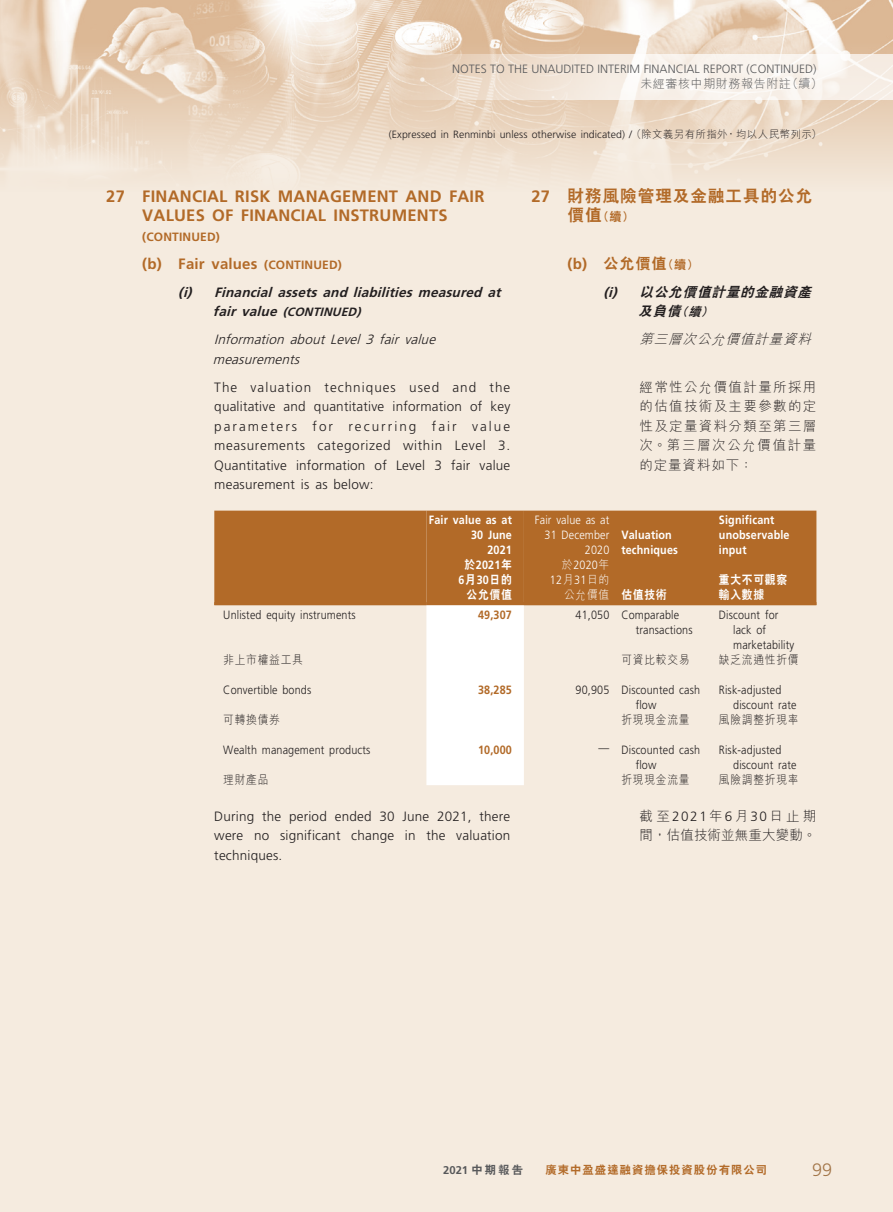
<style>
.page{position:relative;width:893px;height:1212px;background:#f5ebdf}
.page>*{position:absolute;margin:0;border:0;box-sizing:border-box;transform-origin:0 0}
.t1{font:300 18px "Frutiger LT Std";color:#a37649}
._03_H1{font:700 16.5px/19.5px "Frutiger LT Std";letter-spacing:.015em;color:#b26a28;text-align:center}
._03_H1-2{font:800 16.5px "C Hei 2 HK";letter-spacing:.065em;color:#b26a28}
._04___H2{font:700 15px "Frutiger LT Std";letter-spacing:.015em;color:#b26a28}
._04___H2-2{font:800 15px "C Hei 2 HK";color:#b26a28}
._14_______P6{font:300 13.5px/19.5px "Frutiger LT Std";letter-spacing:.015em;color:#231f20;text-align:justify}
._14_______P6-2{font:300 13.5px/19.5px "M Hei HK";letter-spacing:.1em;color:#231f20;text-align:justify}
._06_______H4{font:italic 300 13.5px/19.5px "Frutiger LT Std";color:#231f20}
._05_____H3{font:italic 700 13.5px "Frutiger LT Std";color:#231f20}
._14_______P6-3{font:300 13.5px/19.5px "M Hei HK";letter-spacing:.01em;color:#231f20}
._05_____H3-2{font:italic 800 13.5px/19.5px "C Hei 2 HK";color:#231f20}
._06_______H4-2{font:italic 300 13.5px "M Hei HK";color:#231f20}
._15_Table_Stub{font:300 12px/15px "Frutiger LT Std";letter-spacing:.015em;color:#231f20;scale:.9 1}
._15_Table_Stub-2{font:300 12px "M Hei HK";letter-spacing:.065em;color:#231f20;scale:.9 1}
.t2{font:300 12px "Frutiger LT Std";color:#57585a}
._11_P0{font:700 12px/15px "Frutiger LT Std";letter-spacing:.015em;color:#fff;scale:.9 1}
._01_Body_Text{font:300 12px/15px "Frutiger LT Std";letter-spacing:.015em;color:#fff;text-align:right;scale:.9 1}
._01_Body_Text-2{font:700 12px/15px "Frutiger LT Std";letter-spacing:.015em;color:#fff;text-align:right;scale:.9 1}
._05_____H3-3{font:italic 700 12px "Frutiger LT Std";color:#231f20}
._01_Body_Text-3{font:700 12px "Frutiger LT Std";letter-spacing:.015em;color:#b26a28;scale:.9 1}
._01_Body_Text-4{font:300 12px/15px "M Hei HK";color:#fff;text-align:right;scale:.9 1}
._01_Body_Text-5{font:800 12px/15px "C Hei 2 HK";color:#fff;text-align:right;scale:.9 1}
.t3{font:300 12px "M Hei HK";letter-spacing:.05em;color:#57585a}
._11_P0-2{font:800 12px/15px "C Hei 2 HK";letter-spacing:.065em;color:#fff;scale:.9 1}
._01_Body_Text-6{font:300 12px "Frutiger LT Std";letter-spacing:.015em;color:#231f20;scale:.9 1}
._03_H1-3{font:700 12px "Frutiger LT Std";letter-spacing:.015em;color:#b26a28}
._03_H1-4{font:800 12px "C Hei 2 HK";color:#b26a28}
.t4{font:800 11.25px "C Hei 2 HK";letter-spacing:.1em;color:#b26a28}
.t5{font:700 11.25px "Frutiger LT Std";color:#57585a}
.t6{font:300 10.5px "Frutiger LT Std";letter-spacing:.005em;color:#231f20}
.s1{font-family:"M Hei HK"}
.s2{font-family:"Frutiger LT Std";font-weight:700}
.s3{font-size:16.5px}
.s4{font-size:12px}
.s5{font-size:13.5px}
.s6{font-family:"Frutiger LT Std"}
.s7{font-family:"C Hei 2 HK";font-weight:800}
</style>
<div class="page">
<img style="left:0;top:0;width:893px;height:174px">
<svg style="left:359px;top:54px;width:534px;height:45px"></svg>
<div style="left:214px;top:511px;width:602px;height:91px;background:#b26a28"></div>
<svg style="left:426px;top:511px;width:98px;height:274px;background:#e5ccb6"></svg>
<hr style="left:214px;top:602px;width:212px;height:3px;background:#b26a28">
<hr style="left:426px;top:602px;width:98px;height:3px;background:#b26a28">
<hr style="left:524px;top:602px;width:97px;height:3px;background:#b26a28">
<hr style="left:621px;top:602px;width:98px;height:3px;background:#b26a28">
<hr style="left:719px;top:602px;width:97px;height:3px;background:#b26a28">
<p class="t2" style="left:452px;top:62px;width:366px">NOTES TO THE UNAUDITED INTERIM FINANCIAL REPORT (CONTINUED)</p>
<p class="t3" style="left:640px;top:75px;width:184px">未經審核中期財務報告附註（續）</p>
<p class="t6" style="left:389px;top:128px;width:434px">(Expressed in Renminbi unless otherwise indicated) / <span class="s1">（除文義另有所指外，均以人民幣列示）</span></p>
<p class="_03_H1-2" style="left:531px;top:185px;width:282px"><span class="s2">27</span> 財務風險管理及金融工具的公允</p>
<p class="_03_H1-4" style="left:567px;top:209px;width:68px"><span class="s3">價值</span>（續）</p>
<p class="_04___H2-2" style="left:567px;top:253px;width:132px"><span class="s2">(b)</span> 公允價值<span class="s4">（續）</span></p>
<p class="_05_____H3-2" style="left:638px;top:282px;width:179px;text-indent:-35px"><span class="s2">(i)</span> 以公允價值計量的金融資產及負債<span class="s4">（續）</span></p>
<p class="_06_______H4-2" style="left:639px;top:330px;width:178px">第三層次公允價值計量資料</p>
<p class="_14_______P6-2" style="left:639px;top:377px;width:178px">經常性公允價值計量所採用的估值技術及主要參數的定性及定量資料分類至第三層次。第三層次公允價值計量的定量資料如下：</p>
<p class="_03_H1" style="left:106px;top:186px;width:380px">27 FINANCIAL RISK MANAGEMENT AND FAIR<br>VALUES OF FINANCIAL INSTRUMENTS</p>
<p class="_03_H1-3" style="left:142px;top:230px;width:79px">(CONTINUED)</p>
<p class="_04___H2" style="left:142px;top:255px;width:201px">(b) Fair values <span class="s4">(CONTINUED)</span></p>
<p class="_05_____H3" style="left:178px;top:284px;width:328px">(i) Financial assets and liabilities measured at</p>
<p class="_05_____H3-3" style="left:213px;top:305px;width:153px"><span class="s5">fair value</span> (CONTINUED)</p>
<p class="_06_______H4" style="left:213px;top:330px;width:228px">Information about Level 3 fair value measurements</p>
<p class="_14_______P6" style="left:214px;top:378px;width:298px">The valuation techniques used and the qualitative and quantitative information of key parameters for recurring fair value measurements categorized within Level 3.<br>Quantitative information of Level 3 fair value measurement is as below:</p>
<p class="_01_Body_Text-2" style="left:429px;top:512px;width:94px">Fair value as at<br>30 June<br>2021</p>
<p class="_01_Body_Text" style="left:535px;top:513px;width:84px">Fair value as at<br>31 December<br>2020</p>
<p class="_11_P0" style="left:719px;top:512px;width:80px">Significant unobservable input</p>
<p class="_11_P0" style="left:621px;top:527px;width:64px">Valuation techniques</p>
<p class="_01_Body_Text-5" style="left:459px;top:557px;width:61px">於<span class="s2">2021</span>年<br><span class="s2">6</span>月<span class="s2">30</span>日的公允價值</p>
<p class="_01_Body_Text-4" style="left:550px;top:557px;width:68px">於<span class="s6">2020</span>年<br><span class="s6">12</span>月<span class="s6">31</span>日的公允價值</p>
<p class="_11_P0-2" style="left:621px;top:587px;width:52px">估值技術</p>
<p class="_11_P0-2" style="left:719px;top:572px;width:77px">重大不可觀察輸入數據</p>
<p class="_15_Table_Stub" style="left:223px;top:607px;width:149px">Unlisted equity instruments</p>
<p class="_01_Body_Text-3" style="left:478px;top:607px;width:39px">49,307</p>
<p class="_01_Body_Text-6" style="left:576px;top:608px;width:39px">41,050</p>
<p class="_15_Table_Stub" style="left:636px;top:607px;width:65px;text-indent:-14px">Comparable transactions</p>
<p class="_15_Table_Stub" style="left:733px;top:607px;width:69px;text-indent:-14px">Discount for lack of marketability</p>
<p class="_15_Table_Stub-2" style="left:223px;top:651px;width:90px">非上市權益工具</p>
<p class="_15_Table_Stub-2" style="left:621px;top:651px;width:77px">可資比較交易</p>
<p class="_15_Table_Stub-2" style="left:719px;top:651px;width:90px">缺乏流通性折價</p>
<p class="_15_Table_Stub" style="left:223px;top:682px;width:99px">Convertible bonds</p>
<p class="_01_Body_Text-3" style="left:478px;top:682px;width:39px">38,285</p>
<p class="_01_Body_Text-6" style="left:576px;top:683px;width:39px">90,905</p>
<p class="_15_Table_Stub" style="left:636px;top:682px;width:73px;text-indent:-14px">Discounted cash flow</p>
<p class="_15_Table_Stub" style="left:733px;top:682px;width:72px;text-indent:-14px">Risk-adjusted discount rate</p>
<p class="_15_Table_Stub-2" style="left:223px;top:711px;width:65px">可轉換債券</p>
<p class="_15_Table_Stub-2" style="left:621px;top:711px;width:77px">折現現金流量</p>
<p class="_15_Table_Stub-2" style="left:719px;top:711px;width:90px">風險調整折現率</p>
<p class="_15_Table_Stub" style="left:223px;top:742px;width:165px">Wealth management products</p>
<p class="_01_Body_Text-3" style="left:478px;top:742px;width:39px">10,000</p>
<p class="_01_Body_Text-6" style="left:599px;top:741px;width:13px">—</p>
<p class="_15_Table_Stub" style="left:636px;top:742px;width:73px;text-indent:-14px">Discounted cash flow</p>
<p class="_15_Table_Stub" style="left:733px;top:742px;width:72px;text-indent:-14px">Risk-adjusted discount rate</p>
<p class="_15_Table_Stub-2" style="left:223px;top:771px;width:52px">理財產品</p>
<p class="_15_Table_Stub-2" style="left:621px;top:771px;width:77px">折現現金流量</p>
<p class="_15_Table_Stub-2" style="left:719px;top:771px;width:90px">風險調整折現率</p>
<p class="_14_______P6" style="left:214px;top:806px;width:298px">During the period ended 30 June 2021, there were no significant change in the valuation techniques.</p>
<p class="_14_______P6-3" style="left:639px;top:805px;width:178px">截至<span class="s6">2021</span>年<span class="s6">6</span>月<span class="s6">30</span>日止期間，估值技術並無重大變動。</p>
<p class="t5" style="left:443px;top:1163px;width:81px">2021 <span class="s7">中期報告</span></p>
<p class="t4" style="left:545px;top:1162px;width:223px">廣東中盈盛達融資擔保投資股份有限公司</p>
<h1 class="t1" style="left:812px;top:1159px;width:21px">99</h1>
</div>
